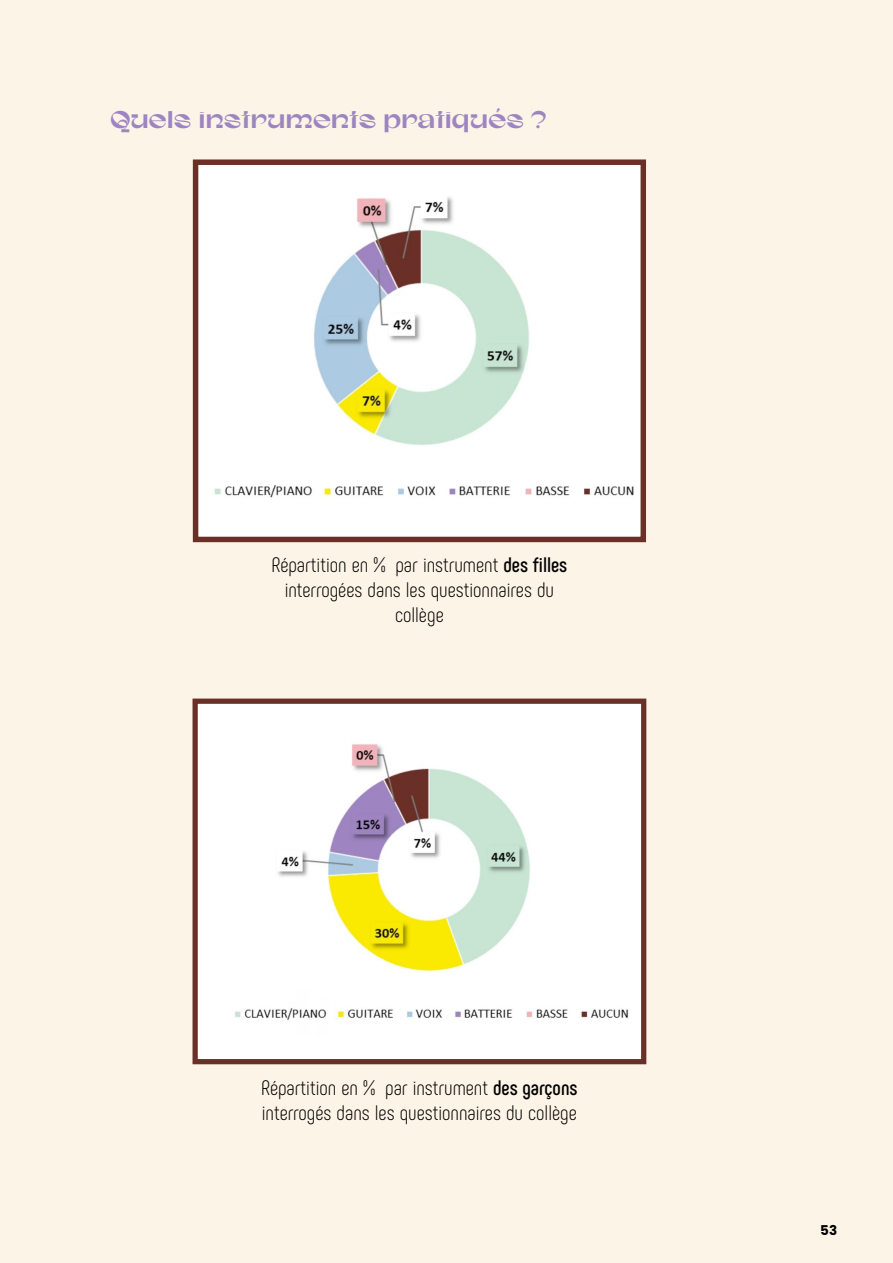
<style>
.page{position:relative;width:893px;height:1263px;background:#fcf4e6}
.page>*{position:absolute;margin:0;border:0;box-sizing:border-box;transform-origin:0 0}
.t1{font:300 21px/25.2px "Phenomena";color:#000;text-align:center}
.t2{font:20.85px "Gunter";color:#9e85c1}
.t3{font:700 13.5px "Poppins";color:#000}
.s1{font-weight:700}
</style>
<div class="page">
<img style="left:199px;top:165px;width:441px;height:371px">
<div style="left:193px;top:159px;width:453px;height:383px;border:5px solid #6a3027"></div>
<img style="left:199px;top:704px;width:441px;height:354px">
<div style="left:193px;top:698px;width:453px;height:366px;border:5px solid #6a3027"></div>
<p class="t2" style="left:110px;top:104px;width:437px">Quels instruments pratiqués ?</p>
<p class="t1" style="left:272px;top:552px;width:297px">Répartition en % par instrument <span class="s1">des filles </span>interrogées dans les questionnaires du collège</p>
<p class="t1" style="left:261px;top:1075px;width:318px;text-align:left">Répartition en % par instrument <span class="s1">des garçons </span>interrogés dans les questionnaires du collège</p>
<p class="t3" style="left:820px;top:1222px;width:18px">53</p>
</div>
